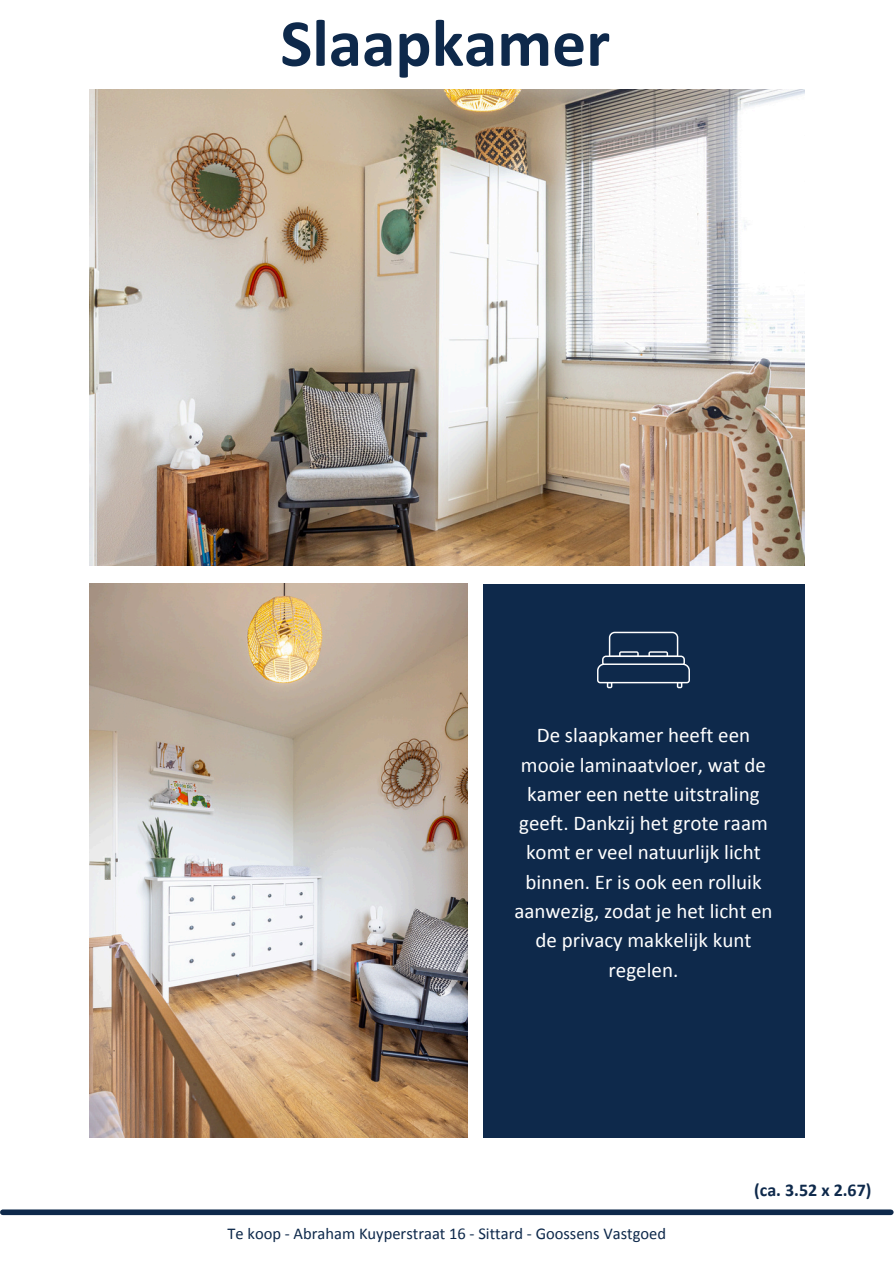
<style>
.page{position:relative;width:894px;height:1264px;background:#fff}
.page>*{position:absolute;margin:0;border:0;box-sizing:border-box;transform-origin:0 0}
.t1{font:700 67.5px "Calibri";color:#0e294b}
.t2{font:21px/29.2px "Calibri";color:#fff;text-align:center}
.t3{font:700 18px "Calibri";color:#0e294b}
.t4{font:16.5px "Calibri";color:#0e294b}
</style>
<div class="page">
<div style="left:3px;top:1209px;width:887px;height:6px;background:#0e294b"></div>
<img style="left:89px;top:89px;width:715px;height:476px">
<img style="left:89px;top:584px;width:378px;height:553px">
<div style="left:482px;top:584px;width:322px;height:553px;background:#0e294b"></div>
<svg style="left:597px;top:631px;width:92px;height:57px"></svg>
<p class="t1" style="left:280px;top:15px;width:331px">Slaapkamer</p>
<h3 class="t2" style="left:514px;top:722px;width:259px">De slaapkamer heeft een mooie laminaatvloer, wat de kamer een nette uitstraling geeft. Dankzij het grote raam komt er veel natuurlijk licht binnen. Er is ook een rolluik aanwezig, zodat je het licht en de privacy makkelijk kunt regelen.</h3>
<p class="t4" style="left:227px;top:1226px;width:440px">Te koop - Abraham Kuyperstraat 16 - Sittard - Goossens Vastgoed</p>
<h1 class="t3" style="left:754px;top:1182px;width:119px">(ca. 3.52 x 2.67)</h1>
</div>
